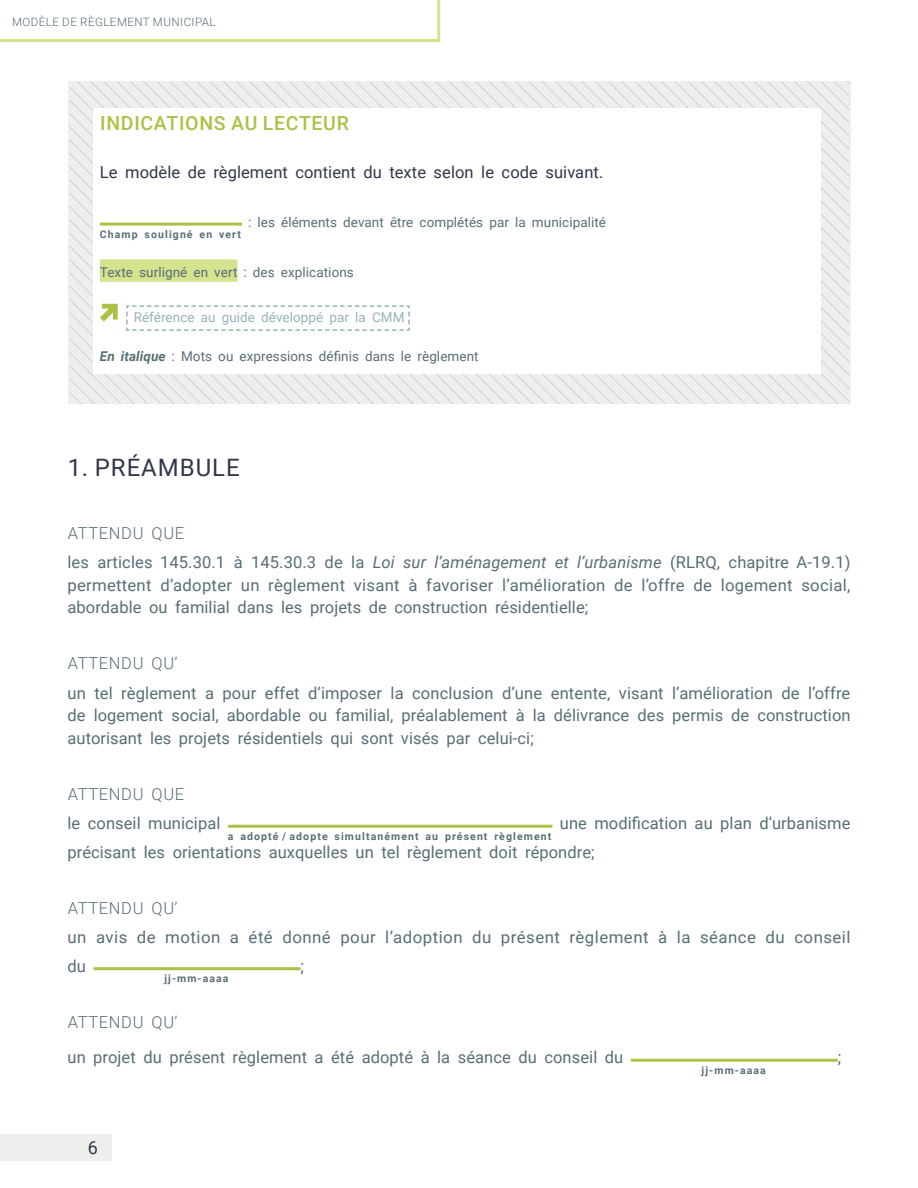
<style>
.page{position:relative;width:918px;height:1188px;background:#fff}
.page>*{position:absolute;margin:0;border:0;box-sizing:border-box;transform-origin:0 0}
.TITRE{font:24px "Roboto";letter-spacing:.04em;color:#313649}
.TITRE-encadré{font:500 19.5px "Roboto";letter-spacing:.035em;color:#afc046}
.t1{font:18px "Roboto";color:#313649}
.TEXTE{font:16.5px/22.5px "Roboto";letter-spacing:.005em;color:#576e76;text-align:justify}
.TEXTE-2{font:16.5px/28.5px "Roboto";letter-spacing:.025em;color:#576e76}
.TEXTE-EN-BLANC{font:16.5px "Roboto";letter-spacing:.005em;color:#313649}
.SOUS-SOUS-TITRE{font:300 16.5px "Roboto";letter-spacing:.04em;color:#576e76}
.LISTE-ICONS{font:13.5px "Roboto";letter-spacing:.005em;color:#576e76}
.REFERANCE{font:13.5px "Roboto";letter-spacing:.005em;color:#96b3bb}
.t2{font:300 11.55px "Roboto";letter-spacing:.04em;color:#576e76}
.TEXTE-3{font:700 10.5px "Roboto";letter-spacing:.105em;color:#576e76}
.LISTE-ICONS-2{font:700 10.5px "Roboto";letter-spacing:.105em;color:#576e76}
.s1{font-weight:700;font-style:italic}
.s2{font-style:italic}
</style>
<div class="page">
<svg style="left:785px;top:310px;width:54px;height:94px;fill:#edefec"></svg>
<svg style="left:69px;top:82px;width:127px;height:322px;fill:#edefec"></svg>
<svg style="left:223px;top:82px;width:80px;height:322px;fill:#edefec"></svg>
<svg style="left:356px;top:82px;width:323px;height:322px;fill:#edefec"></svg>
<svg style="left:396px;top:82px;width:453px;height:201px"></svg>
<div style="left:93px;top:108px;width:728px;height:265px;background:#fff"></div>
<hr style="left:100px;top:223px;width:142px;height:3px;background:#afc046">
<div style="left:100px;top:259px;width:137px;height:23px;background:#d4e38e"></div>
<svg style="left:126px;top:305px;width:284px;height:26px"></svg>
<svg style="left:100px;top:304px;width:18px;height:18px"></svg>
<hr style="left:228px;top:825px;width:324px;height:3px;background:#afc046">
<hr style="left:93px;top:967px;width:208px;height:3px;background:#afc046">
<hr style="left:631px;top:1059px;width:207px;height:3px;background:#afc046">
<svg style="left:0;top:0;width:440px;height:42px"></svg>
<div style="left:0;top:1134px;width:111px;height:27px;background:#edefec"></div>
<p class="t2" style="left:12px;top:14px;width:205px">MODÈLE DE RÈGLEMENT MUNICIPAL</p>
<p class="TITRE-encadré" style="left:100px;top:109px;width:250px">INDICATIONS AU LECTEUR</p>
<p class="TEXTE-EN-BLANC" style="left:100px;top:161px;width:505px">Le modèle de règlement contient du texte selon le code suivant.</p>
<p class="LISTE-ICONS" style="left:248px;top:213px;width:360px">: les éléments devant être complétés par la municipalité</p>
<p class="LISTE-ICONS" style="left:100px;top:262px;width:255px">Texte surligné en vert : des explications</p>
<p class="REFERANCE" style="left:134px;top:307px;width:272px">Référence au guide développé par la CMM</p>
<p class="LISTE-ICONS" style="left:100px;top:347px;width:380px"><span class="s1">En italique</span> : Mots ou expressions définis dans le règlement</p>
<p class="LISTE-ICONS-2" style="left:100px;top:227px;width:143px">Champ souligné en vert</p>
<p class="TITRE" style="left:68px;top:451px;width:173px">1. PRÉAMBULE</p>
<p class="SOUS-SOUS-TITRE" style="left:68px;top:522px;width:118px">ATTENDU QUE</p>
<p class="TEXTE" style="left:68px;top:551px;width:785px">les articles 145.30.1 à 145.30.3 de la <span class="s2">Loi sur l’aménagement et l’urbanisme</span> (RLRQ, chapitre A-19.1) permettent d’adopter un règlement visant à favoriser l’amélioration de l’offre de logement social, abordable ou familial dans les projets de construction résidentielle;</p>
<p class="SOUS-SOUS-TITRE" style="left:68px;top:652px;width:111px">ATTENDU QU’</p>
<p class="TEXTE" style="left:68px;top:681px;width:785px">un tel règlement a pour effet d’imposer la conclusion d’une entente, visant l’amélioration de l’offre de logement social, abordable ou familial, préalablement à la délivrance des permis de construction autorisant les projets résidentiels qui sont visés par celui-ci;</p>
<p class="SOUS-SOUS-TITRE" style="left:68px;top:783px;width:118px">ATTENDU QUE</p>
<p class="TEXTE" style="left:68px;top:812px;width:154px">le conseil municipal</p>
<p class="TEXTE" style="left:68px;top:809px;width:785px;line-height:28.5px;text-indent:492px">une modification au plan d’urbanisme précisant les orientations auxquelles un tel règlement doit répondre;</p>
<p class="TEXTE-3" style="left:228px;top:829px;width:325px">a adopté / adopte simultanément au présent règlement</p>
<p class="SOUS-SOUS-TITRE" style="left:68px;top:897px;width:111px">ATTENDU QU’</p>
<p class="TEXTE-2" style="left:68px;top:923px;width:785px">un avis de motion a été donné pour l’adoption du présent règlement à la séance du conseil du</p>
<p class="TEXTE-3" style="left:164px;top:971px;width:66px">jj-mm-aaaa</p>
<p class="TEXTE" style="left:301px;top:954px;width:5px">;</p>
<p class="SOUS-SOUS-TITRE" style="left:68px;top:1011px;width:111px">ATTENDU QU’</p>
<p class="TEXTE" style="left:68px;top:1046px;width:557px">un projet du présent règlement a été adopté à la séance du conseil du</p>
<p class="t1" style="left:88px;top:1135px;width:12px">6</p>
<p class="TEXTE-3" style="left:702px;top:1063px;width:66px">jj-mm-aaaa</p>
<p class="TEXTE" style="left:838px;top:1046px;width:5px">;</p>
</div>
